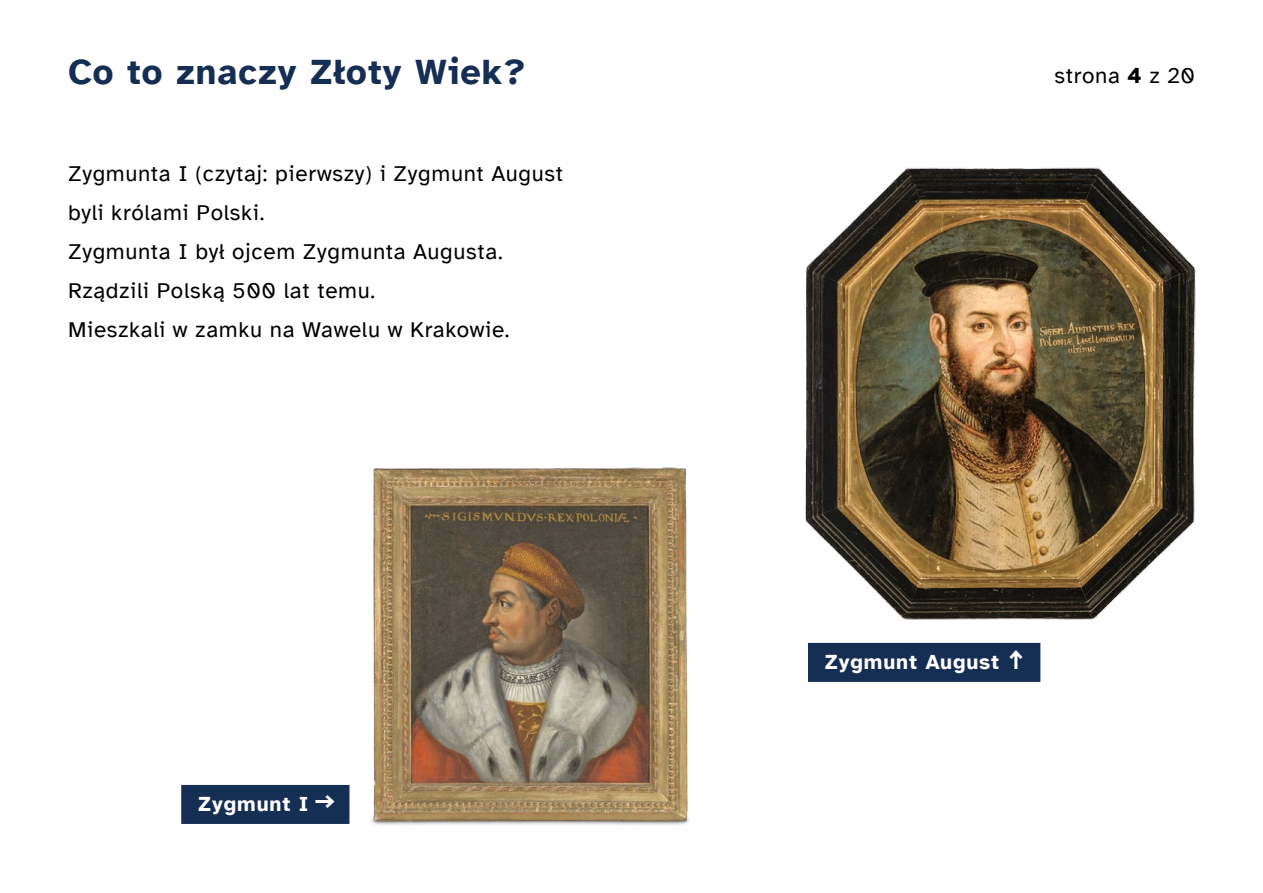
<style>
.page{position:relative;width:1263px;height:893px;background:#fff}
.page>*{position:absolute;margin:0;border:0;box-sizing:border-box;transform-origin:0 0}
.t1{font:700 36px "Atkinson Hyperlegible";letter-spacing:.03em;color:#152e53}
.t2{font:22.5px/39px "Atkinson Hyperlegible";letter-spacing:.03em;color:#000}
.t3{font:700 21px "Atkinson Hyperlegible";letter-spacing:.04em;color:#fff}
.s1{font-weight:700}
.s2{font-family:"GT Walsheim";font-size:27px}
</style>
<div class="page">
<div style="left:808px;top:643px;width:232px;height:39px;background:#152e53"></div>
<img style="left:371px;top:467px;width:318px;height:358px">
<img style="left:805px;top:167px;width:391px;height:453px">
<div style="left:181px;top:785px;width:168px;height:39px;background:#152e53"></div>
<h1 class="t1" style="left:68px;top:51px;width:459px">Co to znaczy Złoty Wiek?</h1>
<p class="t2" style="left:1054px;top:56px;width:142px">strona <span class="s1">4</span> z 20</p>
<p class="t2" style="left:68px;top:154px;width:496px">Zygmunta I (czytaj: pierwszy) i Zygmunt August byli królami Polski.<br>Zygmunta I był ojcem Zygmunta Augusta.<br>Rządzili Polską 500 lat temu.<br>Mieszkali w zamku na Wawelu w Krakowie.</p>
<p class="t3" style="left:198px;top:792px;width:137px">Zygmunt I <span class="s2">→</span></p>
<p class="t3" style="left:825px;top:650px;width:201px">Zygmunt August <span class="s2">↑</span></p>
</div>
